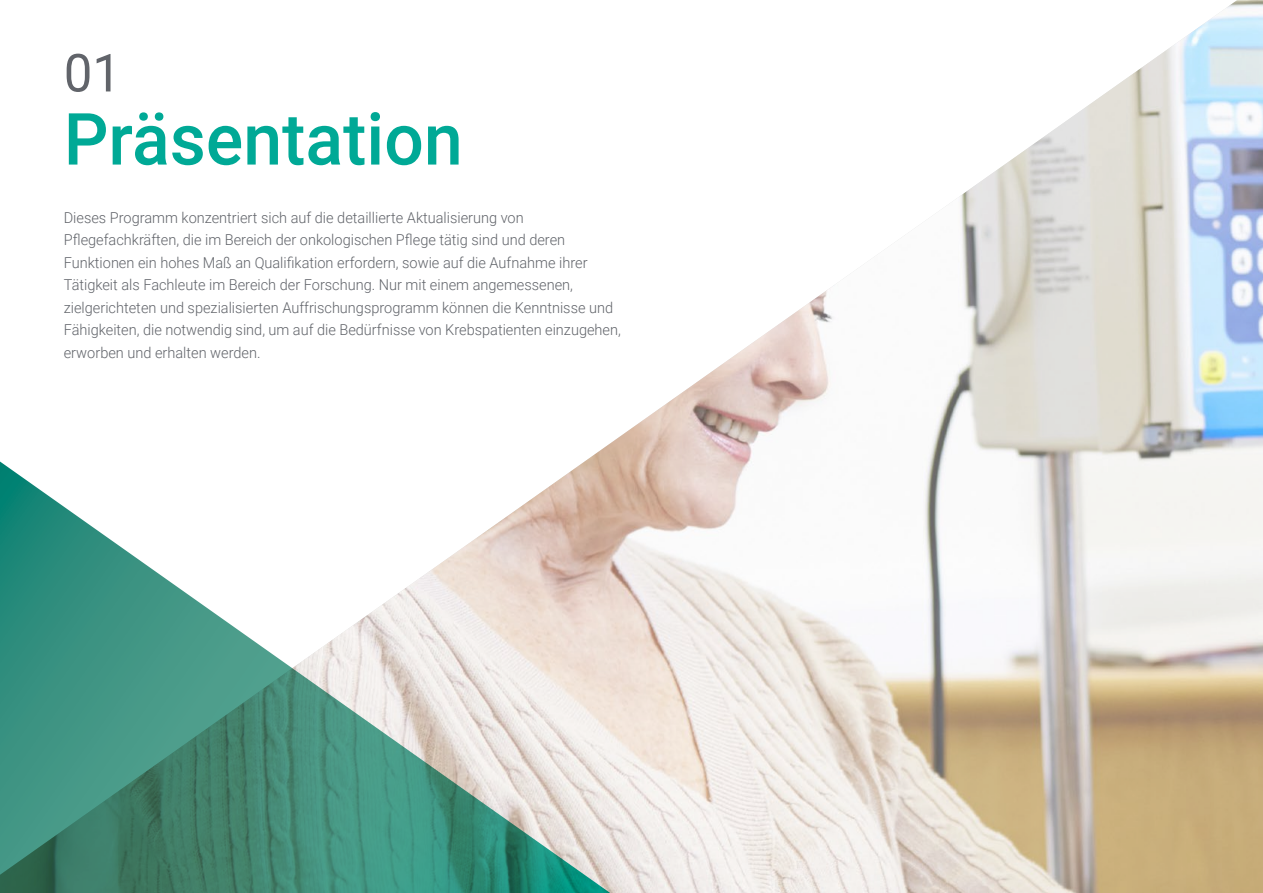
<style>
.page{position:relative;width:1263px;height:893px;background:#fff}
.page>*{position:absolute;margin:0;border:0;box-sizing:border-box;transform-origin:0 0}
.t1{font:500 72px "Roboto";color:#00a996}
.t2{font:52.5px "Roboto";color:#61646a}
.t3{font:300 15px/22.5px "Roboto";color:#61646a}
</style>
<div class="page">
<img style="left:607px;top:0;width:656px;height:893px">
<svg style="left:0;top:446px;width:640px;height:447px"></svg>
<h2 class="t2" style="left:64px;top:36px;width:59px">01</h2>
<h1 class="t1" style="left:64px;top:89px;width:400px">Präsentation</h1>
<p class="t3" style="left:64px;top:206px;width:559px">Dieses Programm konzentriert sich auf die detaillierte Aktualisierung von Pflegefachkräften, die im Bereich der onkologischen Pflege tätig sind und deren Funktionen ein hohes Maß an Qualifikation erfordern, sowie auf die Aufnahme ihrer Tätigkeit als Fachleute im Bereich der Forschung. Nur mit einem angemessenen, zielgerichteten und spezialisierten Auffrischungsprogramm können die Kenntnisse und Fähigkeiten, die notwendig sind, um auf die Bedürfnisse von Krebspatienten einzugehen, erworben und erhalten werden.</p>
</div>
